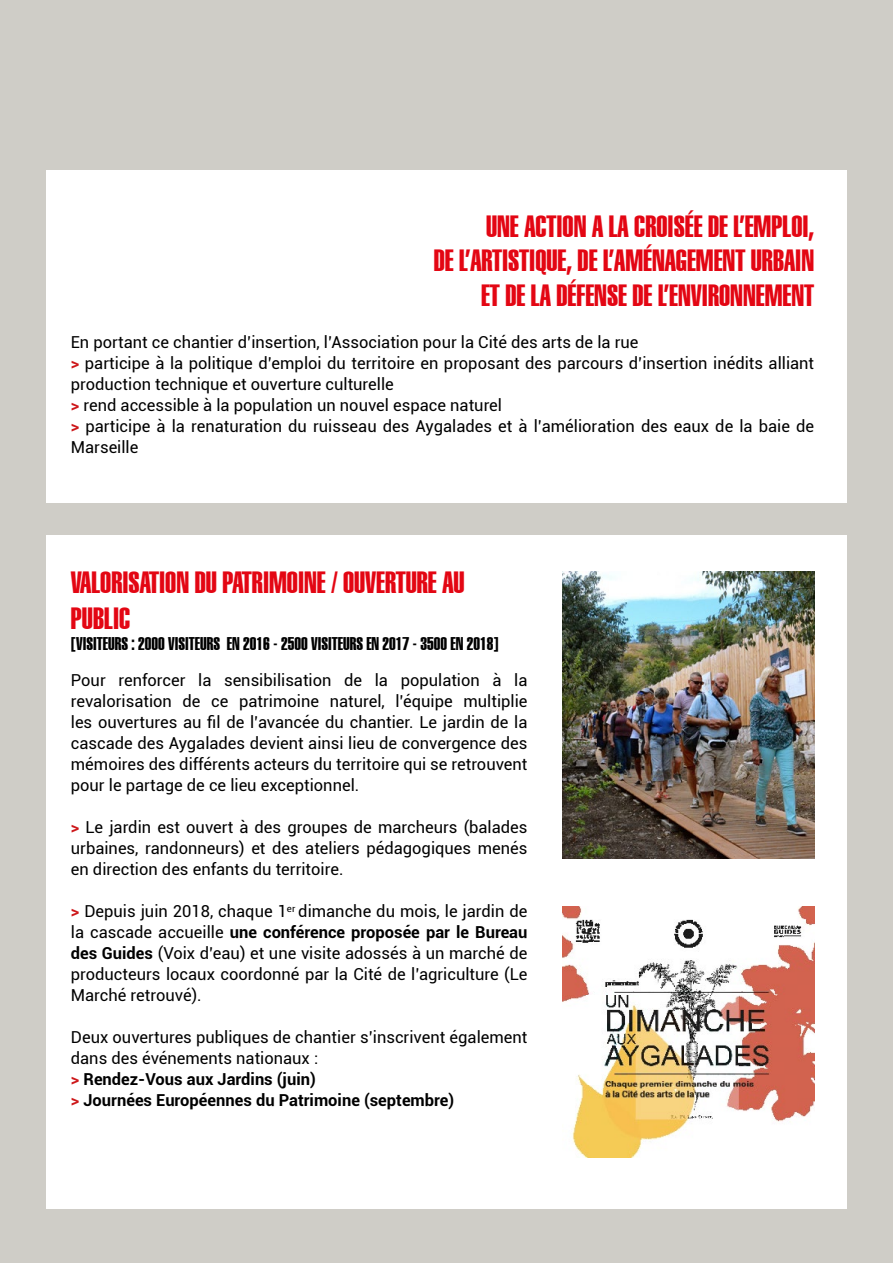
<style>
.page{position:relative;width:893px;height:1263px;background:#cfcdc7}
.page>*{position:absolute;margin:0;border:0;box-sizing:border-box;transform-origin:0 0}
.t1{font:30px/36px "Helvetica Extra Compressed";color:#e30613}
.t2{font:18px "Helvetica Extra Compressed";color:#000}
.t3{font:16.5px/21px "Roboto";color:#000}
.t4{font:700 16.5px "Roboto";color:#000}
.s1{font-weight:700;color:#cd171a}
.s2{font-weight:700}
.s3{color:#cd171a}
</style>
<div class="page">
<div style="left:46px;top:170px;width:801px;height:332px;background:#fff"></div>
<div style="left:46px;top:536px;width:801px;height:673px;background:#fff"></div>
<img style="left:563px;top:571px;width:251px;height:287px">
<img style="left:563px;top:906px;width:251px;height:252px">
<p class="t1" style="left:486px;top:208px;width:330px">UNE ACTION A LA CROISÉE DE L’EMPLOI,</p>
<p class="t1" style="left:434px;top:243px;width:382px">DE L’ARTISTIQUE, DE L’AMÉNAGEMENT URBAIN</p>
<p class="t1" style="left:481px;top:277px;width:335px">ET DE LA DÉFENSE DE L’ENVIRONNEMENT</p>
<p class="t3" style="left:71px;top:331px;width:569px">En portant ce chantier d’insertion, l’Association pour la Cité des arts de la rue</p>
<p class="t3" style="left:71px;top:352px;width:745px"><span class="s1">&gt;</span> participe à la politique d’emploi du territoire en proposant des parcours d’insertion inédits alliant production technique et ouverture culturelle</p>
<p class="t3" style="left:71px;top:394px;width:433px"><span class="s1">&gt;</span> rend accessible à la population un nouvel espace naturel</p>
<p class="t3" style="left:71px;top:415px;width:745px"><span class="s1">&gt;</span> participe à la renaturation du ruisseau des Aygalades et à l’amélioration des eaux de la baie de<br>Marseille</p>
<p class="t1" style="left:71px;top:564px;width:395px">VALORISATION DU PATRIMOINE / OUVERTURE AU<br>PUBLIC</p>
<p class="t2" style="left:71px;top:633px;width:429px">[VISITEURS : 2000 VISITEURS EN 2016 - 2500 VISITEURS EN 2017 - 3500 EN 2018]</p>
<p class="t3" style="left:71px;top:669px;width:458px;text-align:justify">Pour renforcer la sensibilisation de la population à la revalorisation de ce patrimoine naturel, l’équipe multiplie les ouvertures au fil de l’avancée du chantier. Le jardin de la cascade des Aygalades devient ainsi lieu de convergence des mémoires des différents acteurs du territoire qui se retrouvent pour le partage de ce lieu exceptionnel.</p>
<p class="t3" style="left:71px;top:816px;width:458px;text-align:justify"><span class="s1">&gt;</span> Le jardin est ouvert à des groupes de marcheurs (balades urbaines, randonneurs) et des ateliers pédagogiques menés en direction des enfants du territoire.</p>
<p class="t3" style="left:71px;top:900px;width:458px;text-align:justify"><span class="s1">&gt;</span> Depuis juin 2018, chaque 1<sup>er</sup> dimanche du mois, le jardin de la cascade accueille <span class="s2">une conférence proposée par le Bureau des Guides</span> (Voix d’eau) et une visite adossés à un marché de producteurs locaux coordonné par la Cité de l’agriculture (Le Marché retrouvé).</p>
<p class="t3" style="left:71px;top:1026px;width:458px">Deux ouvertures publiques de chantier s’inscrivent également dans des événements nationaux :</p>
<p class="t4" style="left:71px;top:1068px;width:246px"><span class="s3">&gt;</span> Rendez-Vous aux Jardins (juin)</p>
<p class="t4" style="left:71px;top:1089px;width:385px"><span class="s3">&gt;</span> Journées Européennes du Patrimoine (septembre)</p>
</div>
